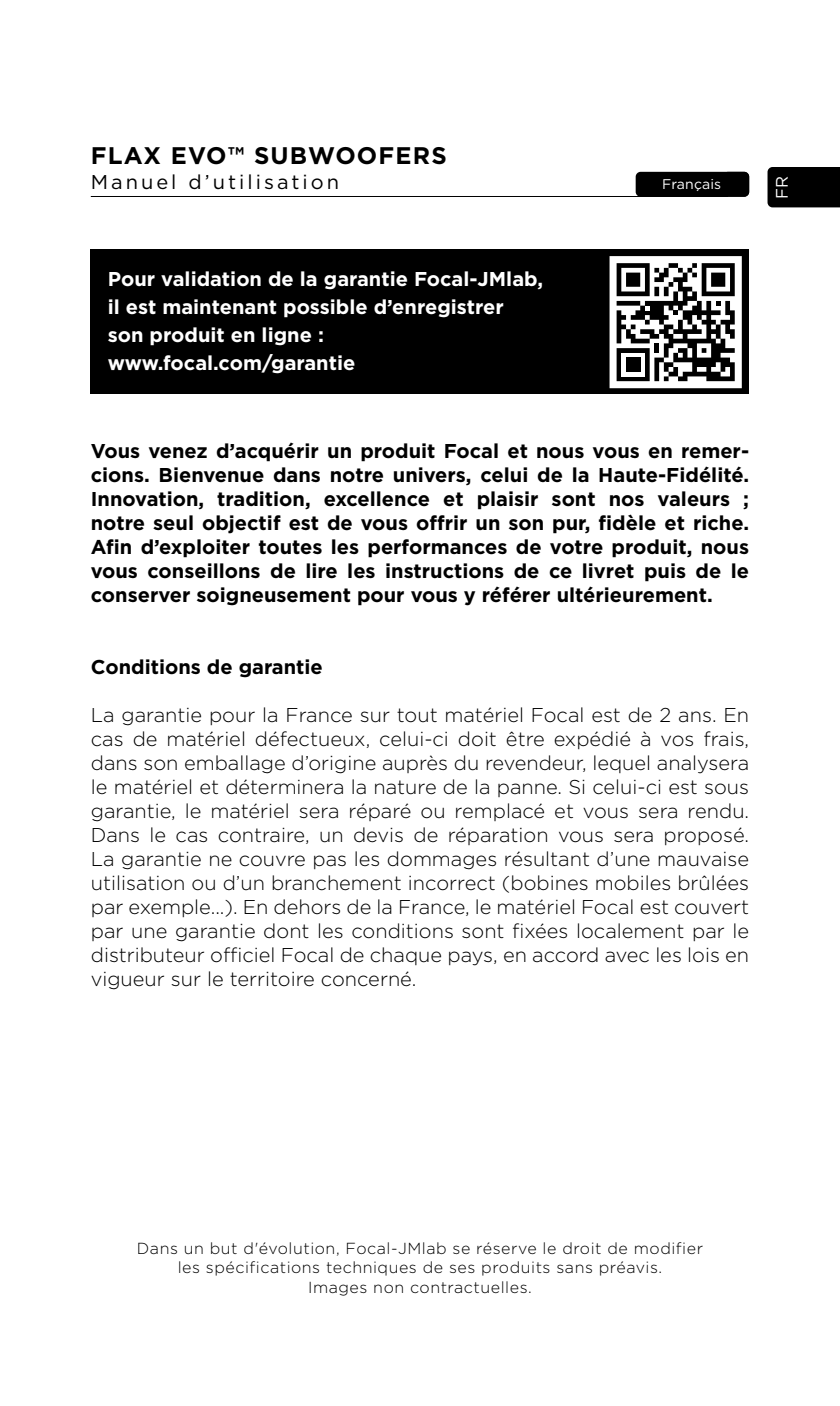
<style>
.page{position:relative;width:840px;height:1406px;background:#fff}
.page>*{position:absolute;margin:0;border:0;box-sizing:border-box;transform-origin:0 0}
.t1{font:700 24px "Gotham";letter-spacing:.05em;color:#000}
.t2{font:300 20px/24px "Gotham";color:#000;text-align:justify}
.t3{font:700 20px/24px "Gotham";color:#000;text-align:justify}
.t4{font:700 20px/28px "Gotham";color:#fff}
.t5{font:20px "Gotham";letter-spacing:.15em;color:#000}
.t6{font:16.8px "Gotham";color:#fff}
.t7{font:300 16px/19.2px "Gotham";letter-spacing:.035em;color:#000;text-align:center}
.t8{font:14px "Gotham";letter-spacing:.01em;color:#fff}
</style>
<div class="page">
<hr style="left:91px;top:196px;width:636px;height:1px;background:#000">
<div style="left:91px;top:249px;width:657px;height:144px;background:#000"></div>
<div style="left:611px;top:258px;width:128px;height:128px;background:linear-gradient(to right,#fff,#fff)"></div>
<svg style="left:616px;top:263px;width:118px;height:118px"></svg>
<div style="left:609px;top:256px;width:132px;height:132px;border:5px solid #fff"></div>
<div style="left:635px;top:172px;width:113px;height:25px;background:#000;border-radius:5px"></div>
<div style="left:767px;top:167px;width:72px;height:40px;background:#000"></div>
<p class="t1" style="left:91px;top:140px;width:357px">FLAX EVO™ SUBWOOFERS</p>
<p class="t5" style="left:91px;top:169px;width:250px">Manuel d’utilisation</p>
<p class="t4" style="left:108px;top:264px;width:436px">Pour validation de la garantie Focal-JMlab, il est maintenant possible d’enregistrer son produit en ligne : www.focal.com/garantie</p>
<p class="t8" style="left:661px;top:175px;width:61px">Français</p>
<p class="t6" style="left:770px;top:199px;width:24px;rotate:-90deg">FR</p>
<p class="t3" style="left:91px;top:438px;width:659px">Vous venez d’acquérir un produit Focal et nous vous en remer&shy;cions. Bienvenue dans notre univers, celui de la Haute-Fidélité.<br>Innovation, tradition, excellence et plaisir sont nos valeurs ; notre seul objectif est de vous offrir un son pur, fidèle et riche.<br>Afin d’exploiter toutes les performances de votre produit, nous vous conseillons de lire les instructions de ce livret puis de le conserver soigneusement pour vous y référer ultérieurement.</p>
<p class="t3" style="left:91px;top:654px;width:233px">Conditions de garantie</p>
<p class="t2" style="left:91px;top:702px;width:659px">La garantie pour la France sur tout matériel Focal est de 2 ans. En cas de matériel défectueux, celui-ci doit être expédié à vos frais, dans son emballage d’origine auprès du revendeur, lequel analysera le matériel et déterminera la nature de la panne. Si celui-ci est sous garantie, le matériel sera réparé ou remplacé et vous sera rendu.<br>Dans le cas contraire, un devis de réparation vous sera proposé.<br>La garantie ne couvre pas les dommages résultant d’une mauvaise utilisation ou d’un branchement incorrect (bobines mobiles brûlées par exemple...). En dehors de la France, le matériel Focal est couvert par une garantie dont les conditions sont fixées localement par le distributeur officiel Focal de chaque pays, en accord avec les lois en vigueur sur le territoire concerné.</p>
<p class="t7" style="left:137px;top:1239px;width:567px">Dans un but d'évolution, Focal-JMlab se réserve le droit de modifier les spécifications techniques de ses produits sans préavis.<br>Images non contractuelles.</p>
</div>
